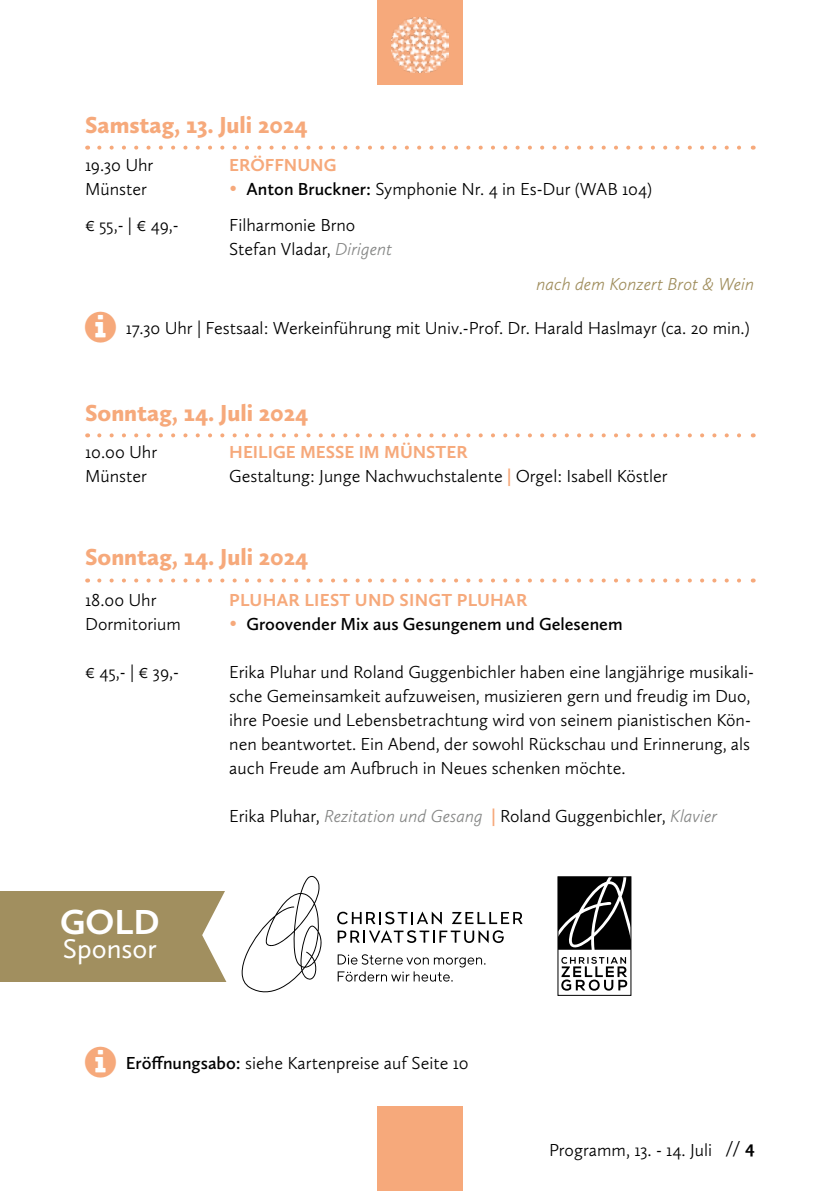
<style>
.page{position:relative;width:840px;height:1191px;background:#fff}
.page>*{position:absolute;margin:0;border:0;box-sizing:border-box;transform-origin:0 0}
.t1{font:700 36px "Calluna Sans";color:#fff}
.t2{font:28px "Calluna Sans";color:#fff}
.t3{font:900 24px "Calluna Sans";color:#f6a97b}
.t4{font:300 18px/24px "Calluna Sans";color:#000}
.t5{font:700 18px "Calluna Sans";color:#f6a97b}
.t6{font:600 18px "Calluna Sans";color:#000}
.t7{font:italic 300 18px "Calluna Sans";color:#a18f5f}
.s1{color:#f6a97b}
.s2{font-weight:600}
.s3{font-style:italic;color:#868786}
.s4{font-weight:700;color:#f6a97b}
.s5{font-weight:700}
</style>
<div class="page">
<div style="left:377px;top:1106px;width:85px;height:85px;background:#f6a97b"></div>
<div style="left:377px;top:0;width:85px;height:85px;background:#f6a97b"></div>
<img style="left:391px;top:17px;width:57px;height:55px">
<svg style="left:99px;top:578px;width:642px;height:4px"></svg>
<svg style="left:99px;top:146px;width:642px;height:4px"></svg>
<div style="left:0;top:891px;width:238px;height:90px;background:#a18f5f"></div>
<svg style="left:559px;top:878px;width:69px;height:71px;background:#303030"></svg>
<svg style="left:561px;top:957px;width:67px;height:33px"></svg>
<div style="left:557px;top:876px;width:73px;height:119px;border:1px solid #000"></div>
<svg style="left:337px;top:954px;width:148px;height:27px"></svg>
<svg style="left:337px;top:911px;width:104px;height:13px"></svg>
<svg style="left:452px;top:912px;width:70px;height:12px"></svg>
<svg style="left:337px;top:930px;width:166px;height:13px"></svg>
<svg style="left:202px;top:875px;width:119px;height:118px"></svg>
<svg style="left:99px;top:433px;width:642px;height:4px"></svg>
<h3 class="t3" style="left:85px;top:110px;width:224px">Samstag, 13. Juli 2024</h3>
<p class="t4" style="left:85px;top:152px;width:70px">19.30 Uhr</p>
<p class="t5" style="left:229px;top:153px;width:109px">ERÖFFNUNG</p>
<p class="t4" style="left:85px;top:176px;width:63px">Münster</p>
<p class="t4" style="left:229px;top:176px;width:424px"><span class="s1">•</span> <span class="s2">Anton Bruckner:</span> Symphonie Nr. 4 in Es-Dur (WAB 104)</p>
<p class="t4" style="left:85px;top:212px;width:95px">€ 55,- | € 49,-</p>
<p class="t4" style="left:229px;top:212px;width:164px">Filharmonie Brno<br>Stefan Vladar, <span class="s3">Dirigent</span></p>
<p class="t7" style="left:536px;top:273px;width:219px">nach dem Konzert Brot &amp; Wein</p>
<p class="t4" style="left:126px;top:316px;width:625px">17.30 Uhr | Festsaal: Werkeinführung mit Univ.-Prof. Dr. Harald Haslmayr (ca. 20 min.)</p>
<h3 class="t3" style="left:85px;top:398px;width:225px">Sonntag, 14. Juli 2024</h3>
<p class="t4" style="left:85px;top:440px;width:74px">10.00 Uhr</p>
<p class="t5" style="left:229px;top:441px;width:240px">HEILIGE MESSE IM MÜNSTER</p>
<p class="t4" style="left:85px;top:464px;width:63px">Münster</p>
<p class="t4" style="left:229px;top:464px;width:439px">Gestaltung: Junge Nachwuchstalente <span class="s4">|</span> Orgel: Isabell Köstler</p>
<h3 class="t3" style="left:85px;top:542px;width:225px">Sonntag, 14. Juli 2024</h3>
<p class="t4" style="left:85px;top:587px;width:73px">18.00 Uhr</p>
<p class="t5" style="left:229px;top:588px;width:299px">PLUHAR LIEST UND SINGT PLUHAR</p>
<p class="t4" style="left:85px;top:611px;width:97px">Dormitorium</p>
<p class="t6" style="left:229px;top:613px;width:394px"><span class="s1">•</span> Groovender Mix aus Gesungenem und Gelesenem</p>
<p class="t4" style="left:85px;top:659px;width:95px">€ 45,- | € 39,-</p>
<p class="t4" style="left:229px;top:659px;width:526px">Erika Pluhar und Roland Guggenbichler haben eine langjährige musikali&shy;sche Gemeinsamkeit aufzuweisen, musizieren gern und freudig im Duo, ihre Poesie und Lebensbetrachtung wird von seinem pianistischen Kön&shy;nen beantwortet. Ein Abend, der sowohl Rückschau und Erinnerung, als auch Freude am Aufbruch in Neues schenken möchte.</p>
<p class="t4" style="left:229px;top:803px;width:489px">Erika Pluhar, <span class="s3">Rezitation und Gesang</span> <span class="s4">|</span> Roland Guggenbichler, <span class="s3">Klavier</span></p>
<h1 class="t1" style="left:60px;top:899px;width:101px">GOLD</h1>
<h2 class="t2" style="left:63px;top:931px;width:95px">Sponsor</h2>
<p class="t4" style="left:126px;top:1051px;width:344px"><span class="s2">Eröffnungsabo:</span> siehe Kartenpreise auf Seite 10</p>
<p class="t4" style="left:549px;top:1138px;width:164px">Programm, 13. - 14. Juli</p>
<p class="t4" style="left:725px;top:1135px;width:31px">// <span class="s5">4</span></p>
</div>
